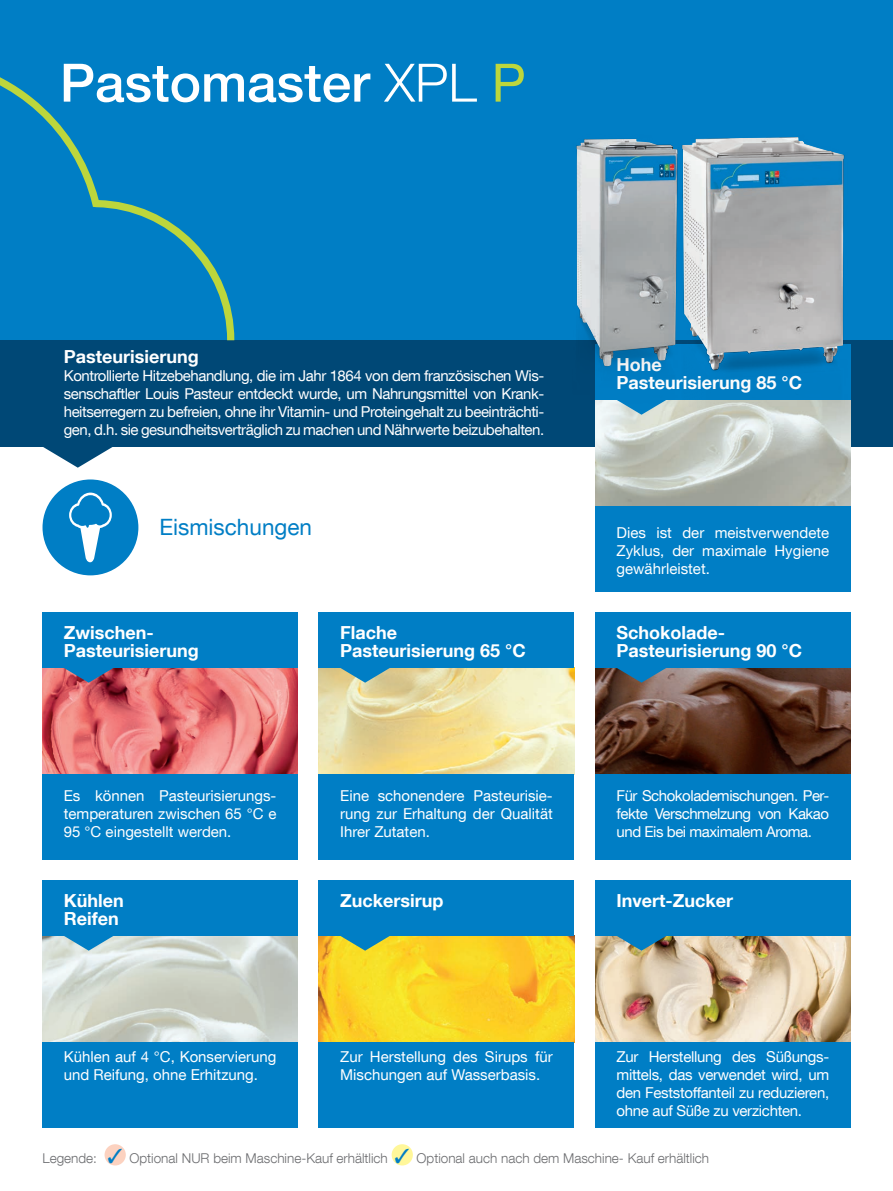
<style>
.page{position:relative;width:893px;height:1191px;background:#fff}
.page>*{position:absolute;margin:0;border:0;box-sizing:border-box;transform-origin:0 0}
.t1{font:500 52.95px "Helvetica Neue LT Com";color:#fff}
.t2{font:22.5px "Helvetica Neue LT Com";color:#007ec5}
.t3{font:700 18px/18px "Helvetica Neue LT Com";color:#fff}
.t4{font:15px/18px "Helvetica Neue LT Com";color:#fff;text-align:justify}
.t5{font:300 13.5px "Helvetica Neue LT Com";color:#6c6d70}
.s1{font-weight:300}
.s2{font-weight:400;color:#bdd63c}
.s3{color:#007ec5}
</style>
<div class="page">
<div style="left:0;top:0;width:893px;height:379px;background:#007ec5"></div>
<div style="left:0;top:340px;width:893px;height:106px;background:#004876"></div>
<svg style="left:43px;top:446px;width:70px;height:22px"></svg>
<svg style="left:0;top:77px;width:234px;height:263px"></svg>
<img style="left:43px;top:668px;width:255px;height:106px">
<div style="left:43px;top:612px;width:255px;height:56px;background:#007ec5"></div>
<svg style="left:64px;top:668px;width:50px;height:14px"></svg>
<div style="left:43px;top:774px;width:255px;height:85px;background:#007ec5"></div>
<img style="left:43px;top:935px;width:255px;height:107px">
<div style="left:43px;top:880px;width:255px;height:55px;background:#007ec5"></div>
<svg style="left:64px;top:935px;width:50px;height:15px"></svg>
<div style="left:43px;top:1042px;width:255px;height:85px;background:#007ec5"></div>
<img style="left:595px;top:935px;width:255px;height:107px">
<div style="left:595px;top:880px;width:255px;height:55px;background:#007ec5"></div>
<div style="left:595px;top:1042px;width:255px;height:85px;background:#007ec5"></div>
<svg style="left:617px;top:935px;width:49px;height:15px"></svg>
<img style="left:319px;top:935px;width:255px;height:107px">
<div style="left:319px;top:880px;width:255px;height:55px;background:#007ec5"></div>
<div style="left:319px;top:1042px;width:255px;height:85px;background:#007ec5"></div>
<svg style="left:340px;top:935px;width:50px;height:15px"></svg>
<img style="left:319px;top:668px;width:255px;height:106px">
<div style="left:319px;top:612px;width:255px;height:56px;background:#007ec5"></div>
<svg style="left:340px;top:668px;width:50px;height:14px"></svg>
<div style="left:319px;top:774px;width:255px;height:85px;background:#007ec5"></div>
<img style="left:595px;top:668px;width:255px;height:106px">
<div style="left:595px;top:612px;width:255px;height:56px;background:#007ec5"></div>
<svg style="left:617px;top:668px;width:49px;height:14px"></svg>
<div style="left:595px;top:774px;width:255px;height:85px;background:#007ec5"></div>
<img style="left:595px;top:437px;width:255px;height:69px">
<div style="left:595px;top:506px;width:255px;height:85px;background:#007ec5"></div>
<div style="left:43px;top:479px;width:95px;height:96px;background:#007ec5;border-radius:50%"></div>
<svg style="left:69px;top:492px;width:43px;height:70px"></svg>
<img style="left:640px;top:155px;width:211px;height:290px">
<img style="left:691px;top:137px;width:153px;height:233px">
<img style="left:576px;top:144px;width:115px;height:293px">
<img style="left:577px;top:139px;width:101px;height:228px">
<div style="left:105px;top:1144px;width:21px;height:21px;background:#fcd2c0;border-radius:50%"></div>
<div style="left:392px;top:1144px;width:21px;height:21px;background:#fff79a;border-radius:50%"></div>
<h1 class="t1" style="left:60px;top:51px;width:468px">Pastomaster <span class="s1">XPL</span> <span class="s2">P</span></h1>
<p class="t3" style="left:64px;top:347px;width:136px">Pasteurisierung</p>
<p class="t4" style="left:64px;top:366px;width:482px">Kontrollierte Hitzebehandlung, die im Jahr 1864 von dem französischen Wis&shy;senschaftler Louis Pasteur entdeckt wurde, um Nahrungsmittel von Krank&shy;heitserregern zu befreien, ohne ihr Vitamin- und Proteingehalt zu beeinträchti&shy;gen, d.h. sie gesundheitsverträglich zu machen und Nährwerte beizubehalten.</p>
<h2 class="t2" style="left:159px;top:513px;width:154px">Eismischungen</h2>
<p class="t3" style="left:64px;top:622px;width:136px">Zwischen-<br>Pasteurisierung</p>
<p class="t3" style="left:340px;top:622px;width:187px">Flache<br>Pasteurisierung 65 °C</p>
<p class="t4" style="left:64px;top:786px;width:214px">Es können Pasteurisierungs&shy;temperaturen zwischen 65 °C e 95 °C eingestellt werden.</p>
<p class="t4" style="left:340px;top:786px;width:214px">Eine schonendere Pasteurisie&shy;rung zur Erhaltung der Qualität Ihrer Zutaten.</p>
<p class="t3" style="left:64px;top:890px;width:61px">Kühlen<br>Reifen</p>
<p class="t3" style="left:340px;top:890px;width:105px">Zuckersirup</p>
<p class="t4" style="left:64px;top:1047px;width:214px">Kühlen auf 4 °C, Konservierung und Reifung, ohne Erhitzung.</p>
<p class="t4" style="left:340px;top:1047px;width:214px">Zur Herstellung des Sirups für<br>Mischungen auf Wasserbasis.</p>
<p class="t3" style="left:617px;top:355px;width:187px">Hohe<br>Pasteurisierung 85 °C</p>
<p class="t4" style="left:617px;top:523px;width:214px">Dies ist der meistverwendete Zyklus, der maximale Hygiene gewährleistet.</p>
<p class="t3" style="left:617px;top:622px;width:187px">Schokolade-<br>Pasteurisierung 90 °C</p>
<p class="t4" style="left:617px;top:786px;width:214px">Für Schokolademischungen. Per&shy;fekte Verschmelzung von Kakao und Eis bei maximalem Aroma.</p>
<p class="t3" style="left:617px;top:890px;width:118px">Invert-Zucker</p>
<p class="t4" style="left:617px;top:1047px;width:214px">Zur Herstellung des Süßungs&shy;mittels, das verwendet wird, um den Feststoffanteil zu reduzieren, ohne auf Süße zu verzichten.</p>
<p class="t5" style="left:43px;top:1149px;width:668px">Legende: <span class="s3">✓</span> Optional NUR beim Maschine-Kauf erhältlich <span class="s3">✓</span> Optional auch nach dem Maschine- Kauf erhältlich</p>
</div>
